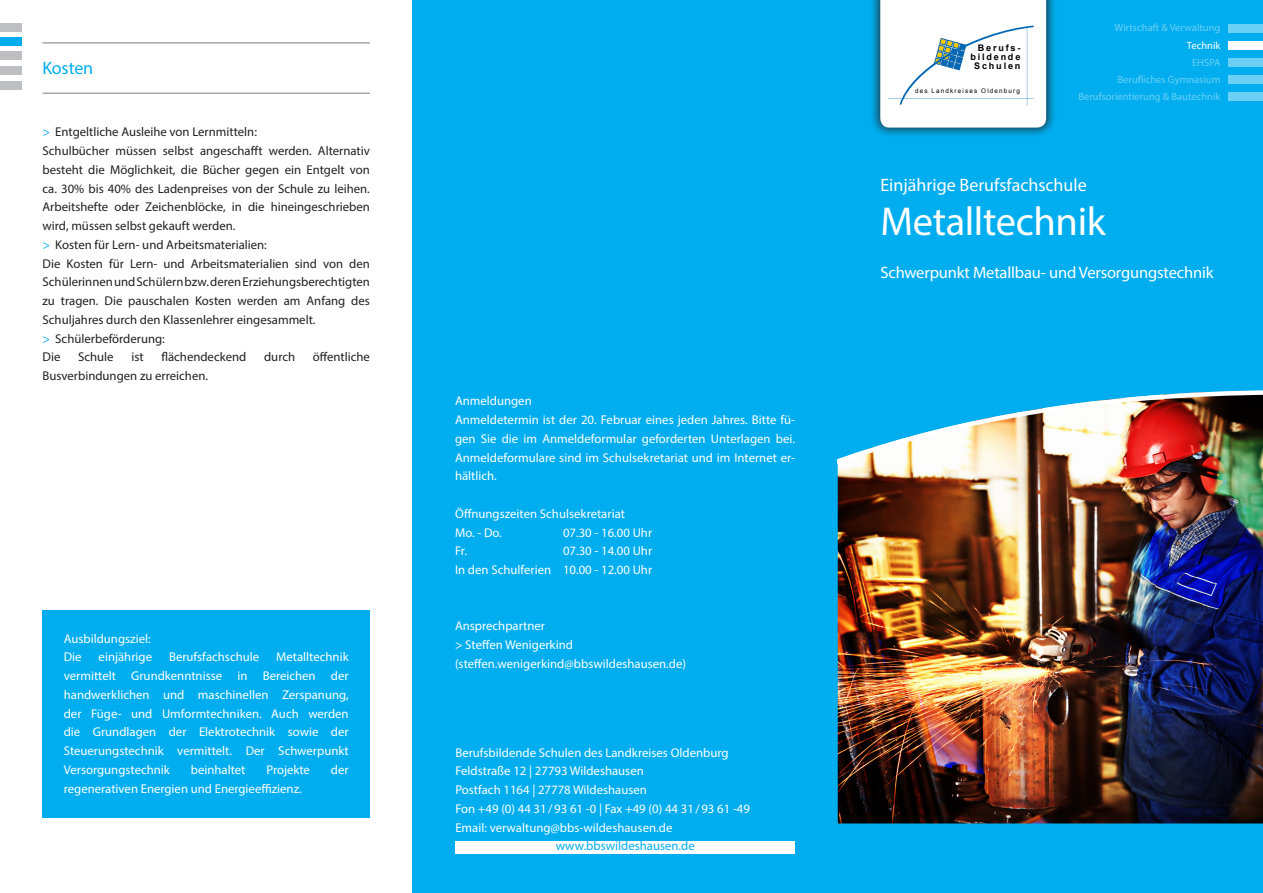
<style>
.page{position:relative;width:1263px;height:893px;background:#fff}
.page>*{position:absolute;margin:0;border:0;box-sizing:border-box;transform-origin:0 0}
.headline_1__titelsei{font:40.5px "Myriad Pro";letter-spacing:-.01em;color:#fff}
.headline_2__titelsei{font:18px "Myriad Pro";color:#fff}
.headline_1{font:18px "Myriad Pro";letter-spacing:-.01em;color:#00aeef}
.headline_1__titelsei-2{font:16.5px "Myriad Pro";letter-spacing:-.01em;color:#fff}
.copy__blocksatz{font:12.75px/18.8px "Myriad Pro";color:#fff;text-align:justify}
.copy__blocksatz-2{font:12.75px/18.8px "Myriad Pro";color:#231f20;text-align:justify}
.t1{font:12.75px "Myriad Pro";color:#00aeef}
.t2{font:10.5px "Myriad Pro";color:#6bcff6}
.t3{font:10.5px "Myriad Pro";color:#fff}
.t4{font:700 9px/9px "Arial";letter-spacing:.2em;color:#000;text-align:right}
.t5{font:6.3px "Arial";letter-spacing:.18em;color:#000}
.s1{color:#00aeef}
</style>
<div class="page">
<div style="left:412px;top:0;width:426px;height:893px;background:#00aeef"></div>
<div style="left:838px;top:0;width:425px;height:893px;background:#00aeef"></div>
<img style="left:838px;top:390px;width:425px;height:434px">
<div style="left:869px;top:0;width:188px;height:138px;background:#231f20;opacity:.75"></div>
<svg style="left:880px;top:0;width:166px;height:128px;background:#f3f7f9"></svg>
<div style="left:1229px;top:24px;width:34px;height:9px;background:#6bcff6"></div>
<div style="left:1229px;top:75px;width:34px;height:9px;background:#6bcff6"></div>
<div style="left:1229px;top:58px;width:34px;height:9px;background:#6bcff6"></div>
<div style="left:1229px;top:41px;width:34px;height:9px;background:#fff"></div>
<div style="left:0;top:23px;width:21px;height:9px;background:#bebfc2"></div>
<div style="left:0;top:66px;width:21px;height:8px;background:#bebfc2"></div>
<div style="left:0;top:52px;width:21px;height:8px;background:#bebfc2"></div>
<div style="left:0;top:38px;width:21px;height:8px;background:#00aeef"></div>
<div style="left:1229px;top:92px;width:34px;height:9px;background:#6bcff6"></div>
<div style="left:0;top:81px;width:21px;height:8px;background:#bebfc2"></div>
<div style="left:43px;top:610px;width:327px;height:208px;background:#00aeef"></div>
<hr style="left:43px;top:43px;width:327px;height:1px;background:#7a7c7f">
<hr style="left:43px;top:93px;width:327px;height:1px;background:#7a7c7f">
<div style="left:455px;top:841px;width:340px;height:13px;background:#fff"></div>
<p class="headline_1" style="left:43px;top:56px;width:52px">Kosten</p>
<p class="copy__blocksatz-2" style="left:43px;top:122px;width:216px"><span class="s1">&gt;</span> Entgeltliche Ausleihe von Lernmitteln:</p>
<p class="copy__blocksatz-2" style="left:43px;top:141px;width:329px">Schulbücher müssen selbst angeschafft werden. Alternativ besteht die Möglichkeit, die Bücher gegen ein Entgelt von ca. 30% bis 40% des Ladenpreises von der Schule zu leihen.<br>Arbeitshefte oder Zeichenblöcke, in die hineingeschrieben wird, müssen selbst gekauft werden.</p>
<p class="copy__blocksatz-2" style="left:43px;top:235px;width:226px"><span class="s1">&gt;</span> Kosten für Lern- und Arbeitsmaterialien:</p>
<p class="copy__blocksatz-2" style="left:43px;top:254px;width:329px">Die Kosten für Lern- und Arbeitsmaterialien sind von den Schülerinnen und Schülern bzw. deren Erziehungsberechtigten zu tragen. Die pauschalen Kosten werden am Anfang des Schuljahres durch den Klassenlehrer eingesammelt.</p>
<p class="copy__blocksatz-2" style="left:43px;top:329px;width:124px"><span class="s1">&gt;</span> Schülerbeförderung:</p>
<p class="copy__blocksatz-2" style="left:43px;top:347px;width:19px">Die</p>
<p class="copy__blocksatz-2" style="left:78px;top:347px;width:37px">Schule</p>
<p class="copy__blocksatz-2" style="left:131px;top:347px;width:14px">ist</p>
<p class="copy__blocksatz-2" style="left:161px;top:347px;width:86px">flächendeckend</p>
<p class="copy__blocksatz-2" style="left:264px;top:347px;width:33px">durch</p>
<p class="copy__blocksatz-2" style="left:313px;top:347px;width:59px">öffentliche</p>
<p class="copy__blocksatz-2" style="left:43px;top:366px;width:167px">Busverbindungen zu erreichen.</p>
<p class="copy__blocksatz" style="left:64px;top:629px;width:88px">Ausbildungsziel:</p>
<p class="copy__blocksatz" style="left:64px;top:647px;width:19px">Die</p>
<p class="copy__blocksatz" style="left:99px;top:647px;width:55px">einjährige</p>
<p class="copy__blocksatz" style="left:169px;top:647px;width:92px">Berufsfachschule</p>
<p class="copy__blocksatz" style="left:64px;top:647px;width:286px;text-indent:212px">Metalltechnik vermittelt Grundkenntnisse in Bereichen der handwerklichen und maschinellen Zerspanung, der Füge- und Umformtechniken. Auch werden die Grundlagen der Elektrotechnik sowie der Steuerungstechnik vermittelt. Der Schwerpunkt Versorgungstechnik</p>
<p class="copy__blocksatz" style="left:191px;top:760px;width:56px">beinhaltet</p>
<p class="copy__blocksatz" style="left:266px;top:760px;width:45px">Projekte</p>
<p class="copy__blocksatz" style="left:331px;top:760px;width:19px">der</p>
<p class="copy__blocksatz" style="left:64px;top:779px;width:239px">regenerativen Energien und Energieeffizienz.</p>
<p class="copy__blocksatz" style="left:455px;top:391px;width:78px">Anmeldungen</p>
<p class="copy__blocksatz" style="left:455px;top:410px;width:342px">Anmeldetermin ist der 20. Februar eines jeden Jahres. Bitte fü&shy;gen Sie die im Anmeldeformular geforderten Unterlagen bei.<br>Anmeldeformulare sind im Schulsekretariat und im Internet er&shy;hältlich.</p>
<p class="copy__blocksatz" style="left:455px;top:504px;width:171px">Öffnungszeiten Schulsekretariat</p>
<p class="copy__blocksatz" style="left:455px;top:523px;width:48px">Mo. - Do.</p>
<p class="copy__blocksatz" style="left:563px;top:523px;width:91px">07.30 - 16.00 Uhr</p>
<p class="copy__blocksatz" style="left:455px;top:541px;width:14px">Fr.</p>
<p class="copy__blocksatz" style="left:563px;top:541px;width:91px">07.30 - 14.00 Uhr</p>
<p class="copy__blocksatz" style="left:455px;top:560px;width:199px">In den Schulferien 10.00 - 12.00 Uhr</p>
<p class="copy__blocksatz" style="left:455px;top:616px;width:92px">Ansprechpartner</p>
<p class="copy__blocksatz" style="left:455px;top:635px;width:120px">&gt; Steffen Wenigerkind</p>
<p class="copy__blocksatz" style="left:455px;top:654px;width:233px">(steffen.wenigerkind@bbswildeshausen.de)</p>
<p class="copy__blocksatz" style="left:455px;top:743px;width:275px">Berufsbildende Schulen des Landkreises Oldenburg</p>
<p class="copy__blocksatz" style="left:455px;top:762px;width:190px">Feldstraße 12 | 27793 Wildeshausen</p>
<p class="copy__blocksatz" style="left:455px;top:780px;width:193px">Postfach 1164 | 27778 Wildeshausen</p>
<p class="copy__blocksatz" style="left:455px;top:799px;width:296px">Fon +49 (0) 44 31/93 61 -0 | Fax +49 (0) 44 31/93 61 -49</p>
<p class="copy__blocksatz" style="left:455px;top:818px;width:218px">Email: verwaltung@bbs-wildeshausen.de</p>
<p class="t1" style="left:556px;top:838px;width:141px">www.bbswildeshausen.de</p>
<p class="t4" style="left:970px;top:44px;width:51px">Berufs&shy;bildende<br>Schulen</p>
<p class="t5" style="left:915px;top:87px;width:106px">des Landkreises Oldenburg</p>
<p class="t2" style="left:1114px;top:21px;width:107px">Wirtschaft &amp; Verwaltung</p>
<p class="t3" style="left:1187px;top:39px;width:35px">Technik</p>
<p class="t2" style="left:1192px;top:56px;width:30px">EHSPA</p>
<p class="t2" style="left:1117px;top:73px;width:104px">Berufliches Gymnasium</p>
<p class="t2" style="left:1078px;top:90px;width:143px">Berufsorientierung &amp; Bautechnik</p>
<p class="headline_2__titelsei" style="left:880px;top:174px;width:208px">Einjährige Berufsfachschule</p>
<p class="headline_1__titelsei" style="left:880px;top:196px;width:227px">Metalltechnik</p>
<p class="headline_1__titelsei-2" style="left:880px;top:262px;width:334px">Schwerpunkt Metallbau- und Versorgungstechnik</p>
</div>
